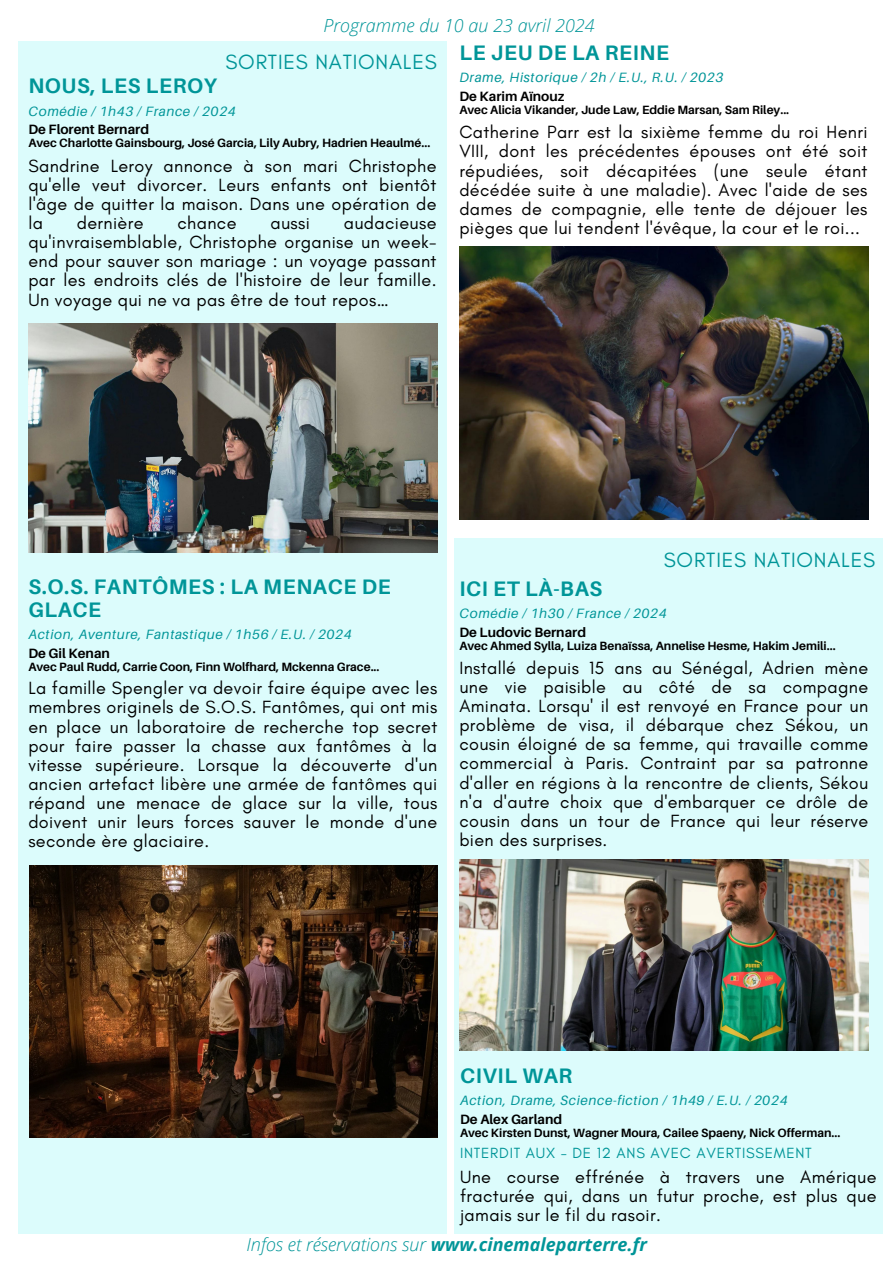
<style>
.page{position:relative;width:894px;height:1264px;background:#fff}
.page>*{position:absolute;margin:0;border:0;box-sizing:border-box;transform-origin:0 0}
.t1{font:700 21px/22.5px "Aileron";letter-spacing:.03em;color:#009598}
.t2{font:21px "Glacial Indifference";letter-spacing:.04em;color:#009598}
.t3{font:18px/19.2px "Glacial Indifference";letter-spacing:.02em;color:#000;text-align:justify}
.t4{font:italic 700 18px "Open Sans";color:#009598}
.t5{font:italic 300 18px "Open Sans";color:#009598}
.t6{font:15px "Glacial Indifference";letter-spacing:.05em;color:#009598}
.t7{font:italic 13.5px "Aileron";letter-spacing:.05em;color:#009598}
.t8{font:700 13.5px "Aileron";color:#000}
.t9{font:700 12px "Aileron";color:#000}
.s1{font-weight:300}
</style>
<div class="page">
<div style="left:18px;top:41px;width:428px;height:1192px;background:#dcfcfc"></div>
<img style="left:28px;top:323px;width:409px;height:230px">
<img style="left:29px;top:865px;width:408px;height:272px">
<div style="left:454px;top:537px;width:428px;height:696px;background:#dcfcfc"></div>
<img style="left:459px;top:247px;width:408px;height:272px">
<img style="left:459px;top:859px;width:408px;height:191px">
<h3 class="t5" style="left:323px;top:13px;width:273px">Programme du 10 au 23 avril 2024</h3>
<h3 class="t2" style="left:225px;top:49px;width:213px">SORTIES NATIONALES</h3>
<p class="t1" style="left:28px;top:74px;width:190px">NOUS, LES LEROY</p>
<h1 class="t7" style="left:28px;top:103px;width:209px">Comédie / 1h43 / France / 2024</h1>
<h6 class="t8" style="left:28px;top:121px;width:122px">De Florent Bernard</h6>
<p class="t9" style="left:28px;top:136px;width:403px">Avec Charlotte Gainsbourg, José Garcia, Lily Aubry, Hadrien Heaulmé...</p>
<p class="t3" style="left:28px;top:156px;width:409px">Sandrine Leroy annonce à son mari Christophe qu'elle veut divorcer. Leurs enfants ont bientôt l'âge de quitter la maison. Dans une opération de la</p>
<p class="t3" style="left:28px;top:213px;width:409px;text-indent:315px">audacieuse qu'invraisemblable, Christophe organise un week&shy;end pour sauver son mariage : un voyage passant par les endroits clés de l'histoire de leur famille.<br>Un voyage qui ne va pas être de tout repos…</p>
<p class="t3" style="left:77px;top:213px;width:68px">dernière</p>
<p class="t3" style="left:177px;top:213px;width:60px">chance</p>
<p class="t3" style="left:270px;top:213px;width:41px">aussi</p>
<p class="t1" style="left:459px;top:41px;width:211px">LE JEU DE LA REINE</p>
<h2 class="t7" style="left:459px;top:69px;width:265px">Drame, Historique / 2h / E.U., R.U. / 2023</h2>
<h1 class="t8" style="left:459px;top:88px;width:107px">De Karim Aïnouz</h1>
<h5 class="t9" style="left:459px;top:102px;width:331px">Avec Alicia Vikander, Jude Law, Eddie Marsan, Sam Riley...</h5>
<p class="t3" style="left:459px;top:122px;width:409px">Catherine Parr est la sixième femme du roi Henri VIII, dont les précédentes épouses ont été soit répudiées, soit décapitées (une seule étant décédée suite à une maladie). Avec l'aide de ses dames de compagnie, elle tente de déjouer les pièges que lui tendent l'évêque, la cour et le roi...</p>
<p class="t1" style="left:28px;top:575px;width:364px">S.O.S. FANTÔMES : LA MENACE DE<br>GLACE</p>
<p class="t7" style="left:28px;top:625px;width:325px">Action, Aventure, Fantastique / 1h56 / E.U. / 2024</p>
<h3 class="t8" style="left:28px;top:644px;width:83px">De Gil Kenan</h3>
<p class="t9" style="left:28px;top:659px;width:352px">Avec Paul Rudd, Carrie Coon, Finn Wolfhard, Mckenna Grace...</p>
<h1 class="t3" style="left:28px;top:678px;width:410px">La famille Spengler va devoir faire équipe avec les membres originels de S.O.S. Fantômes, qui ont mis en place un laboratoire de recherche top secret pour faire passer la chasse aux fantômes à la vitesse supérieure. Lorsque la découverte d'un ancien artefact libère une armée de fantômes qui répand une menace de glace sur la ville, tous doivent unir leurs forces sauver le monde d'une seconde ère glaciaire.</h1>
<h3 class="t2" style="left:663px;top:547px;width:213px">SORTIES NATIONALES</h3>
<p class="t1" style="left:459px;top:577px;width:144px">ICI ET LÀ-BAS</p>
<h3 class="t7" style="left:459px;top:605px;width:209px">Comédie / 1h30 / France / 2024</h3>
<p class="t8" style="left:459px;top:624px;width:128px">De Ludovic Bernard</p>
<h1 class="t9" style="left:459px;top:638px;width:377px">Avec Ahmed Sylla, Luiza Benaïssa, Annelise Hesme, Hakim Jemili...</h1>
<h6 class="t3" style="left:459px;top:657px;width:410px">Installé depuis 15 ans au Sénégal, Adrien mène une vie paisible au côté de sa compagne Aminata. Lorsqu' il est renvoyé en France pour un problème de visa, il débarque chez Sékou, un cousin éloigné de sa femme, qui travaille comme commercial à Paris. Contraint par sa patronne d'aller en régions à la rencontre de clients, Sékou n'a d'autre choix que d'embarquer ce drôle de cousin dans un tour de France qui leur réserve bien des surprises.</h6>
<h6 class="t1" style="left:460px;top:1064px;width:114px">CIVIL WAR</h6>
<p class="t7" style="left:460px;top:1092px;width:329px">Action, Drame, Science-fiction / 1h49 / E.U. / 2024</p>
<p class="t8" style="left:460px;top:1110px;width:104px">De Alex Garland</p>
<h4 class="t9" style="left:460px;top:1125px;width:382px">Avec Kirsten Dunst, Wagner Moura, Cailee Spaeny, Nick Offerman...</h4>
<h3 class="t3" style="left:460px;top:1167px;width:418px">Une course effrénée à travers une Amérique fracturée qui, dans un futur proche, est plus que jamais sur le fil du rasoir.</h3>
<h2 class="t6" style="left:460px;top:1143px;width:353px">INTERDIT AUX - DE 12 ANS AVEC AVERTISSEMENT</h2>
<p class="t4" style="left:246px;top:1231px;width:402px"><span class="s1">Infos et réservations sur</span> www.cinemaleparterre.fr</p>
</div>
